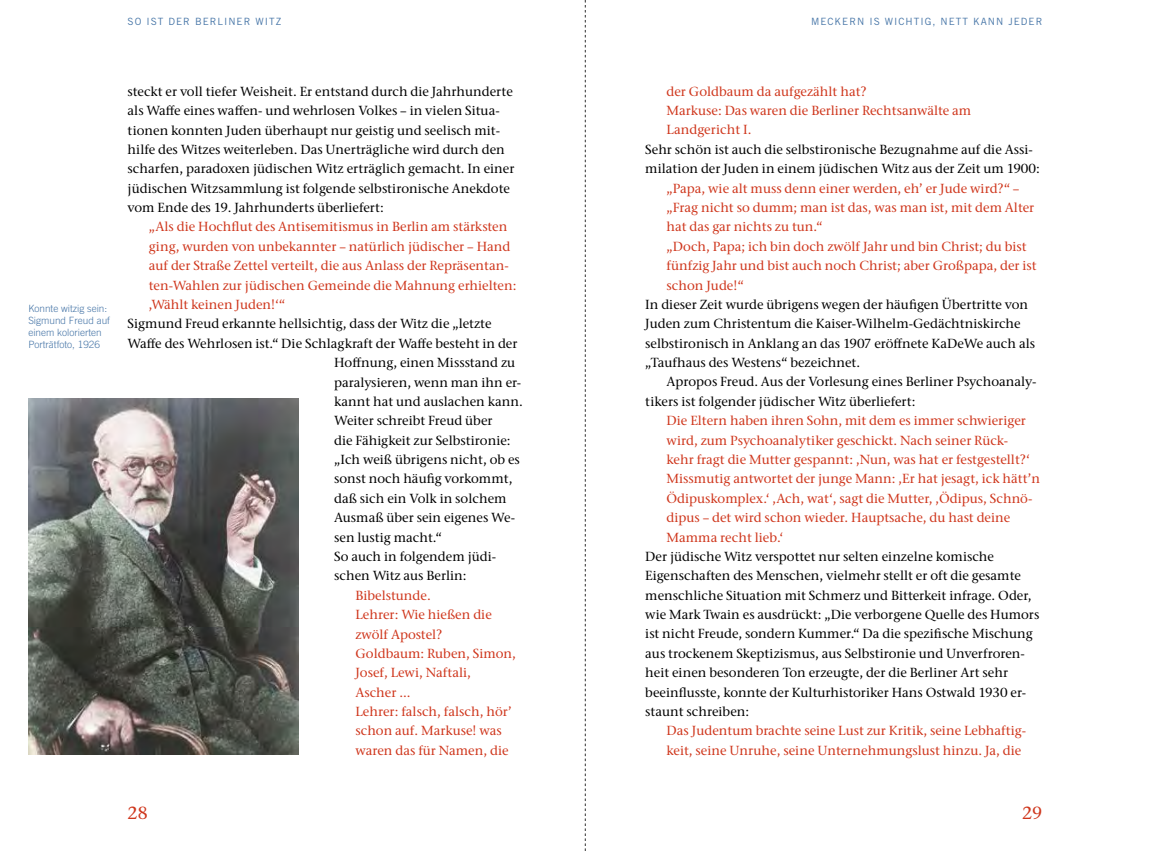
<style>
.page{position:relative;width:1170px;height:851px;background:#fff}
.page>*{position:absolute;margin:0;border:0;box-sizing:border-box;transform-origin:0 0}
.t1{font:500 17.5px "Stone Serif ITC Pro";color:#cf361c}
.t2{font:500 13.12px/19.4px "Stone Serif ITC Pro";color:#000}
.t3{font:500 13.12px/19.4px "Stone Serif ITC Pro";color:#cf361c}
.t4{font:300 10px/12px "Trade Gothic LT Com";color:#4675a7}
.t5{font:10px "Trade Gothic";letter-spacing:.1em;color:#4675a7}
</style>
<div class="page">
<svg style="left:585px;top:0;width:1px;height:850px"></svg>
<img style="left:28px;top:398px;width:271px;height:356px">
<p class="t5" style="left:128px;top:16px;width:155px">SO IST DER BERLINER WITZ</p>
<p class="t5" style="left:811px;top:16px;width:233px">MECKERN IS WICHTIG, NETT KANN JEDER</p>
<p class="t4" style="left:28px;top:302px;width:83px">Konnte witzig sein:<br>Sigmund Freud auf einem kolorierten<br>Porträtfoto, 1926</p>
<p class="t2" style="left:128px;top:82px;width:388px">steckt er voll tiefer Weisheit. Er entstand durch die Jahrhunderte als Waffe eines waffen- und wehrlosen Volkes – in vielen Situa&shy;tionen konnten Juden überhaupt nur geistig und seelisch mit&shy;hilfe des Witzes weiterleben. Das Unerträgliche wird durch den scharfen, paradoxen jüdischen Witz erträglich gemacht. In einer jüdischen Witzsammlung ist folgende selbstironische Anekdote vom Ende des 19. Jahrhunderts überliefert:</p>
<p class="t3" style="left:149px;top:217px;width:369px">„Als die Hochflut des Antisemitismus in Berlin am stärksten ging, wurden von unbekannter – natürlich jüdischer – Hand auf der Straße Zettel verteilt, die aus Anlass der Repräsentan&shy;ten-Wahlen zur jüdischen Gemeinde die Mahnung erhielten: ‚Wählt keinen Juden!‘“</p>
<p class="t2" style="left:128px;top:314px;width:365px">Sigmund Freud erkannte hellsichtig, dass der Witz die „letzte</p>
<p class="t2" style="left:128px;top:333px;width:391px">Waffe des Wehrlosen ist.“ Die Schlagkraft der Waffe besteht in der</p>
<p class="t2" style="left:334px;top:353px;width:182px">Hoffnung, einen Missstand zu</p>
<p class="t2" style="left:334px;top:372px;width:189px">paralysieren, wenn man ihn er-</p>
<p class="t2" style="left:334px;top:391px;width:190px">kannt hat und auslachen kann.</p>
<p class="t2" style="left:334px;top:411px;width:160px">Weiter schreibt Freud über</p>
<p class="t2" style="left:334px;top:430px;width:178px">die Fähigkeit zur Selbstironie:</p>
<p class="t2" style="left:334px;top:450px;width:187px">„Ich weiß übrigens nicht, ob es</p>
<p class="t2" style="left:334px;top:469px;width:180px">sonst noch häufig vorkommt,</p>
<p class="t2" style="left:334px;top:488px;width:174px">daß sich ein Volk in solchem</p>
<p class="t2" style="left:334px;top:508px;width:182px">Ausmaß über sein eigenes We-</p>
<p class="t2" style="left:334px;top:527px;width:109px">sen lustig macht.“</p>
<p class="t2" style="left:334px;top:546px;width:163px">So auch in folgendem jüdi-</p>
<p class="t2" style="left:334px;top:566px;width:134px">schen Witz aus Berlin:</p>
<p class="t3" style="left:355px;top:585px;width:162px">Bibelstunde.<br>Lehrer: Wie hießen die zwölf Apostel?<br>Goldbaum: Ruben, Simon,<br>Josef, Lewi, Naftali,<br>Ascher ...<br>Lehrer: falsch, falsch, hör’ schon auf. Markuse! was waren das für Namen, die</p>
<p class="t3" style="left:666px;top:81px;width:306px">der Goldbaum da aufgezählt hat?<br>Markuse: Das waren die Berliner Rechtsanwälte am<br>Landgericht I.</p>
<p class="t2" style="left:645px;top:140px;width:396px">Sehr schön ist auch die selbstironische Bezugnahme auf die Assi&shy;milation der Juden in einem jüdischen Witz aus der Zeit um 1900:</p>
<p class="t3" style="left:666px;top:178px;width:371px">„Papa, wie alt muss denn einer werden, eh’ er Jude wird?“ – „Frag nicht so dumm; man ist das, was man ist, mit dem Alter hat das gar nichts zu tun.“<br>„Doch, Papa; ich bin doch zwölf Jahr und bin Christ; du bist fünfzig Jahr und bist auch noch Christ; aber Großpapa, der ist schon Jude!“</p>
<p class="t2" style="left:645px;top:295px;width:391px">In dieser Zeit wurde übrigens wegen der häufigen Übertritte von Juden zum Christentum die Kaiser-Wilhelm-Gedächtniskirche selbstironisch in Anklang an das 1907 eröffnete KaDeWe auch als „Taufhaus des Westens“ bezeichnet.</p>
<p class="t2" style="left:645px;top:372px;width:393px;text-indent:21px">Apropos Freud. Aus der Vorlesung eines Berliner Psychoanaly&shy;tikers ist folgender jüdischer Witz überliefert:</p>
<p class="t3" style="left:666px;top:411px;width:375px">Die Eltern haben ihren Sohn, mit dem es immer schwieriger wird, zum Psychoanalytiker geschickt. Nach seiner Rück-<br>kehr fragt die Mutter gespannt: ‚Nun, was hat er festgestellt?‘ Missmutig antwortet der junge Mann: ‚Er hat jesagt, ick hätt’n Ödipuskomplex.‘ ‚Ach, wat‘, sagt die Mutter, ‚Ödipus, Schnö&shy;dipus – det wird schon wieder. Hauptsache, du hast deine Mamma recht lieb.‘</p>
<p class="t2" style="left:645px;top:546px;width:395px">Der jüdische Witz verspottet nur selten einzelne komische Eigenschaften des Menschen, vielmehr stellt er oft die gesamte menschliche Situation mit Schmerz und Bitterkeit infrage. Oder, wie Mark Twain es ausdrückt: „Die verborgene Quelle des Humors ist nicht Freude, sondern Kummer.“ Da die spezifische Mischung aus trockenem Skeptizismus, aus Selbstironie und Unverfroren&shy;heit einen besonderen Ton erzeugte, der die Berliner Art sehr beeinflusste, konnte der Kulturhistoriker Hans Ostwald 1930 er&shy;staunt schreiben:</p>
<p class="t3" style="left:666px;top:721px;width:361px">Das Judentum brachte seine Lust zur Kritik, seine Lebhaftig&shy;keit, seine Unruhe, seine Unternehmungslust hinzu. Ja, die</p>
<h1 class="t1" style="left:128px;top:802px;width:22px">28</h1>
<h1 class="t1" style="left:1022px;top:802px;width:22px">29</h1>
</div>
